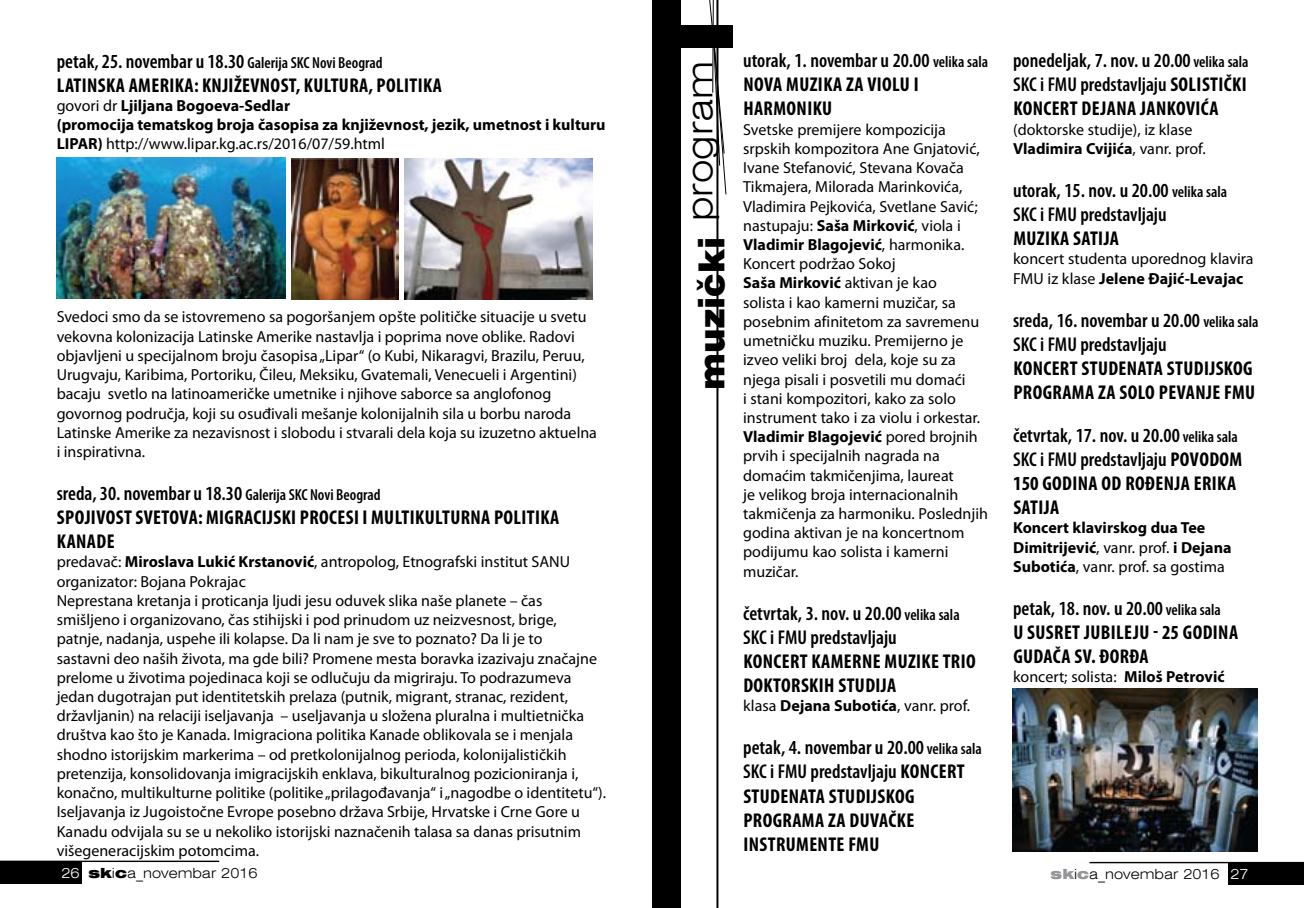
<style>
.page{position:relative;width:1304px;height:908px;background:#fff}
.page>*{position:absolute;margin:0;border:0;box-sizing:border-box;transform-origin:0 0}
.t1{font:900 36px "Swiss 721 BT";color:#000}
.t2{font:600 condensed 20px/24px "Myriad Pro";color:#000}
.t3{font:700 condensed 20px/24px "Myriad Pro";letter-spacing:.02em;color:#000}
.t4{font:16px/19.2px "Myriad Pro";color:#000}
.t5{font:700 16px/19.2px "Myriad Pro";color:#000}
.t6{font:300 expanded 14px "Swiss 721 BT";color:#000}
.s1{font-size:16px}
.s2{font-weight:700}
.s3{font-weight:400}
.s4{font-weight:600}
.s5{font-weight:600;font-size:16px}
.s6{color:#fff}
.s7{font-weight:900}
.s8{font-weight:900;color:#939598}
</style>
<div class="page">
<div style="left:0;top:860px;width:82px;height:23px;background:#000"></div>
<hr style="left:0;top:860px;width:219px;height:1px;background:#000">
<div style="left:1228px;top:862px;width:76px;height:22px;background:#000"></div>
<hr style="left:1089px;top:861px;width:215px;height:1px;background:#000">
<img style="left:57px;top:157px;width:229px;height:141px">
<img style="left:405px;top:159px;width:187px;height:141px">
<img style="left:291px;top:159px;width:108px;height:141px">
<hr style="left:716px;top:0;width:2px;height:907px;background:#000">
<div style="left:652px;top:0;width:28px;height:907px;background:#000"></div>
<div style="left:661px;top:25px;width:71px;height:23px;background:#000"></div>
<svg style="left:709px;top:0;width:18px;height:195px"></svg>
<hr style="left:712px;top:0;width:2px;height:93px;background:#000">
<img style="left:1013px;top:688px;width:244px;height:162px">
<p class="t2" style="left:57px;top:49px;width:328px">petak, 25. novembar u 18.30 <span class="s1">Galerija SKC Novi Beograd<br></span><span class="s2">LATINSKA</span></p>
<p class="t3" style="left:129px;top:73px;width:11px">AMER</p>
<p class="t3" style="left:170px;top:73px;width:83px">IKA: KNJ IŽEVNOST</p>
<p class="t3" style="left:296px;top:73px;width:19px">, KULTURA</p>
<p class="t3" style="left:368px;top:73px;width:65px">, POLITIKA</p>
<p class="t5" style="left:57px;top:95px;width:550px"><span class="s3">govori dr</span> Ljiljana Bogoeva-Sedlar<br>(promocija tematskog broja časopisa za književnost, jezik, umetnost i kulturu<br>LIPAR) <span class="s3">http://www.lipar.kg.ac.rs/2016/07/59.html</span></p>
<p class="t4" style="left:57px;top:307px;width:542px">Svedoci smo da se istovremeno sa pogoršanjem opšte političke situacije u svetu vekovna kolonizacija Latinske Amerike nastavlja i poprima nove oblike. Radovi objavljeni u specijalnom broju časopisa „Lipar“ (o Kubi, Nikaragvi, Brazilu, Peruu, Urugvaju, Karibima, Portoriku, Čileu, Meksiku, Gvatemali, Venecueli i Argentini) bacaju svetlo na latinoameričke umetnike i njihove saborce sa anglofonog govornog područja, koji su osuđivali mešanje kolonijalnih sila u borbu naroda Latinske Amerike za nezavisnost i slobodu i stvarali dela koja su izuzetno aktuelna i inspirativna.</p>
<p class="t3" style="left:57px;top:481px;width:504px"><span class="s4">sreda, 30. novembar u 18.30</span> <span class="s5">Galerija SKC Novi Beograd<br></span>SPOJIVOST SVETOVA: MIG RACIJSKI PROCESI I MULTIKULTURNA POLITIKA<br>KANADE</p>
<p class="t4" style="left:57px;top:552px;width:551px">predavač: <span class="s2">Miroslava Lukić Krstanović</span>, antropolog, Etnografski institut SANU organizator: Bojana Pokrajac<br>Neprestana kretanja i proticanja ljudi jesu oduvek slika naše planete – čas smišljeno i organizovano, čas stihijski i pod prinudom uz neizvesnost, brige, patnje, nadanja, uspehe ili kolapse. Da li nam je sve to poznato? Da li je to<br>sastavni deo naših života, ma gde bili? Promene mesta boravka izazivaju značajne prelome u životima pojedinaca koji se odlučuju da migriraju. To podrazumeva jedan dugotrajan put identitetskih prelaza (putnik, migrant, stranac, rezident, državljanin) na relaciji iseljavanja – useljavanja u složena pluralna i multietnička društva kao što je Kanada. Imigraciona politika Kanade oblikovala se i menjala shodno istorijskim markerima – od pretkolonijalnog perioda, kolonijalističkih pretenzija, konsolidovanja imigracijskih enklava, bikulturalnog pozicioniranja i, konačno, multikulturne politike (politike „prilagođavanja“ i „nagodbe o identitetu“).<br>Iseljavanja iz Jugoistočne Evrope posebno država Srbije, Hrvatske i Crne Gore u Kanadu odvijala su se u nekoliko istorijski naznačenih talasa sa danas prisutnim višegeneracijskim potomcima.</p>
<h1 class="t1" style="left:690px;top:389px;width:330px;rotate:-90deg">muzi~ki <sup>program</sup></h1>
<p class="t2" style="left:743px;top:48px;width:246px">utorak, 1. novembar u 20.00 <span class="s1">velika sala<br></span><span class="s2">NOVA</span></p>
<p class="t3" style="left:786px;top:72px;width:134px">MUZIKA ZA VIOLU I</p>
<p class="t3" style="left:743px;top:96px;width:23px">HARMON</p>
<p class="t3" style="left:807px;top:96px;width:16px">IKU</p>
<p class="t4" style="left:743px;top:119px;width:246px">Svetske premijere kompozicija srpskih kompozitora Ane Gnjatović,<br>Ivane Stefanović, Stevana Kovača<br>Tikmajera, Milorada Marinkovića,<br>Vladimira Pejkovića, Svetlane Savić; nastupaju: <span class="s2">Saša Mirković</span>, viola i<br><span class="s2">Vladimir Blagojević</span>, harmonika.<br>Koncert podržao Sokoj<br><span class="s2">Saša Mirković</span> aktivan je kao<br>solista i kao kamerni muzičar, sa posebnim afinitetom za savremenu umetničku muziku. Premijerno je izveo veliki broj dela, koje su za njega pisali i posvetili mu domaći<br>i stani kompozitori, kako za solo instrument tako i za violu i orkestar.<br><span class="s2">Vladimir Blagojević</span> pored brojnih prvih i specijalnih nagrada na domaćim takmičenjima, laureat<br>je velikog broja internacionalnih takmičenja za harmoniku. Poslednjih godina aktivan je na koncertnom podijumu kao solista i kamerni muzičar.</p>
<p class="t2" style="left:743px;top:600px;width:218px">četvrtak, 3. nov. u 20.00 <span class="s1">velika sala<br></span>SKC i FMU predstavljaju</p>
<p class="t3" style="left:743px;top:648px;width:234px">KONCERT KAMERNE MUZI KE TRIO<br>DOKTORSKIH STUDIJA</p>
<p class="t4" style="left:743px;top:695px;width:229px">klasa <span class="s2">Dejana Subotića</span>, vanr. prof.</p>
<p class="t3" style="left:743px;top:735px;width:240px"><span class="s4">petak, 4. novembar u 20.00</span> <span class="s5">velika sala<br></span><span class="s4">SKC i FMU predstavljaju</span> KONCERT<br>STUDENATA STUDIJSKOG<br>PROGRAMA ZA DUVAČKE<br>INSTRUMENTE FMU</p>
<p class="t2" style="left:1013px;top:48px;width:237px">ponedeljak, 7. nov. u 20.00 <span class="s1">velika sala<br></span>SKC i FMU predstavljaju <span class="s2">SOLISTIČKI<br>KONCERT DEJANA JANKOVIĆA</span></p>
<p class="t4" style="left:1013px;top:119px;width:194px">(doktorske studije), iz klase<br><span class="s2">Vladimira Cvijića</span>, vanr. prof.</p>
<p class="t2" style="left:1013px;top:178px;width:216px">utorak, 15. nov. u 20.00 <span class="s1">velika sala<br></span>SKC i FMU predstavljaju</p>
<p class="t3" style="left:1013px;top:226px;width:107px">MUZI KA SATIJA</p>
<p class="t4" style="left:1013px;top:249px;width:242px">koncert studenta uporednog klavira<br>FMU iz klase <span class="s2">Jelene Đajić-Levajac</span></p>
<p class="t2" style="left:1013px;top:308px;width:247px">sreda, 16. novembar u 20.00 <span class="s1">velika sala<br></span>SKC i FMU predstavljaju</p>
<p class="t3" style="left:1013px;top:355px;width:240px">KONCERT STUDENATA STUDIJSKOG<br>PROGRAMA ZA SOLO PEVANJE FMU</p>
<p class="t2" style="left:1013px;top:423px;width:231px">četvrtak, 17. nov. u 20.00 <span class="s1">velika sala<br></span>SKC i FMU predstavljaju <span class="s2">POVODOM<br>150 GODINA OD ROĐENJA ERIKA<br>SATIJA</span></p>
<p class="t5" style="left:1013px;top:517px;width:220px">Koncert klavirskog dua Tee<br>Dimitrijević<span class="s3">, vanr. prof.</span> i Dejana<br>Subotića<span class="s3">, vanr. prof. sa gostima</span></p>
<p class="t2" style="left:1013px;top:596px;width:209px">petak, 18. nov. u 20.00 <span class="s1">velika sala<br></span><span class="s2">U SUSRET</span></p>
<p class="t3" style="left:1084px;top:619px;width:41px">JUBILEJU</p>
<p class="t3" style="left:1153px;top:619px;width:76px">- 25 GODINA</p>
<p class="t3" style="left:1013px;top:643px;width:21px">GUDAČA</p>
<p class="t3" style="left:1074px;top:643px;width:75px">SV. ĐORĐA</p>
<p class="t4" style="left:1013px;top:666px;width:213px">koncert; solista: <span class="s2">Miloš Petrović</span></p>
<p class="t6" style="left:61px;top:864px;width:198px"><span class="s6">26</span> <span class="s7">sk</span>i<span class="s7">c</span>a_novembar 2016</p>
<p class="t6" style="left:1051px;top:865px;width:199px"><span class="s8">sk</span>i<span class="s8">c</span>a_novembar 2016 <span class="s6">27</span></p>
</div>
